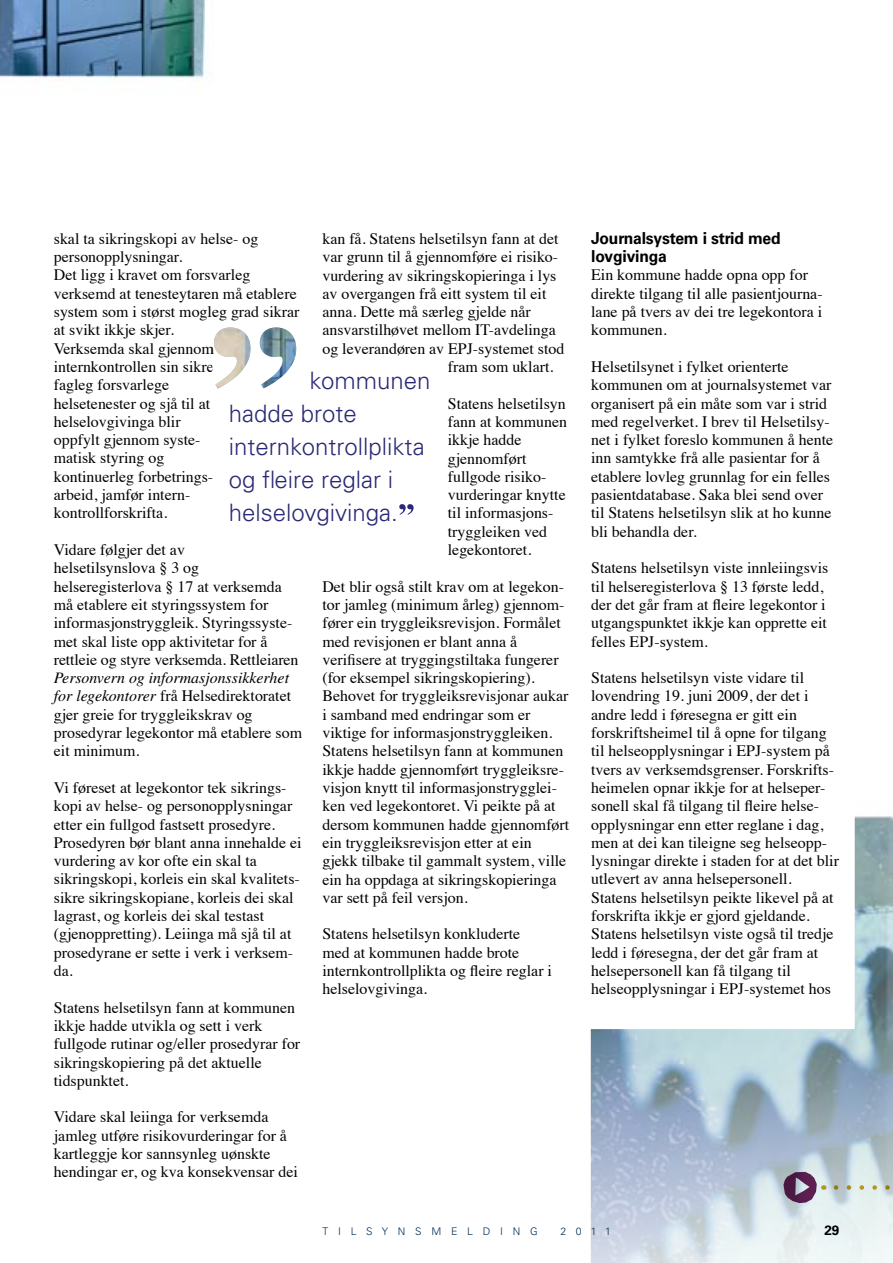
<style>
.page{position:relative;width:893px;height:1263px;background:#fff}
.page>*{position:absolute;margin:0;border:0;box-sizing:border-box;transform-origin:0 0}
.t1{font:300 24px/33px "Univers LT Std";color:#2b2976}
.t2{font:700 16.5px/18.3px "Univers LT Std";letter-spacing:-.01em;color:#000;scale:.95 1}
.t3{font:15.9px/18.3px "Times";color:#000}
.t4{font:italic 15.9px "Times LT Std";color:#000}
.t5{font:700 13.5px "Univers LT Std";color:#000}
.t6{font:300 10.5px "Univers LT Std";letter-spacing:.93em;color:#002d55}
.s1{font-family:"Times LT Std";font-style:italic}
</style>
<div class="page">
<img style="left:0;top:0;width:206px;height:80px">
<img style="left:591px;top:816px;width:302px;height:447px">
<img style="left:214px;top:327px;width:82px;height:62px">
<svg style="left:399px;top:504px;width:15px;height:11px"></svg>
<p class="t3" style="left:322px;top:228px;width:238px">kan få. Statens helsetilsyn fann at det</p>
<p class="t3" style="left:322px;top:246px;width:237px">var grunn til å gjennomføre ei risiko-</p>
<p class="t3" style="left:322px;top:265px;width:236px">vurdering av sikringskopieringa i lys</p>
<p class="t3" style="left:322px;top:283px;width:226px">av overgangen frå eitt system til eit</p>
<p class="t3" style="left:322px;top:301px;width:210px">anna. Dette må særleg gjelde når</p>
<p class="t3" style="left:322px;top:320px;width:235px">ansvarstilhøvet mellom IT-avdelinga</p>
<p class="t3" style="left:322px;top:338px;width:243px">og leverandøren av EPJ-systemet stod</p>
<p class="t3" style="left:448px;top:356px;width:107px">fram som uklart.</p>
<p class="t3" style="left:448px;top:393px;width:121px">Statens helsetilsyn fann at kommunen ikkje hadde gjennomført fullgode risiko&shy;vurderingar knytte til informasjons&shy;tryggleiken ved legekontoret.</p>
<p class="t3" style="left:322px;top:576px;width:248px">Det blir også stilt krav om at legekon&shy;tor jamleg (minimum årleg) gjennom&shy;fører ein tryggleiksrevisjon. Formålet med revisjonen er blant anna å verifisere at tryggingstiltaka fungerer (for eksempel sikringskopiering).<br>Behovet for tryggleiksrevisjonar aukar i samband med endringar som er viktige for informasjonstryggleiken.<br>Statens helsetilsyn fann at kommunen ikkje hadde gjennomført tryggleiksre&shy;visjon knytt til informasjonstrygglei&shy;ken ved legekontoret. Vi peikte på at dersom kommunen hadde gjennomført ein tryggleiksrevisjon etter at ein gjekk tilbake til gammalt system, ville ein ha oppdaga at sikringskopieringa var sett på feil versjon.</p>
<p class="t3" style="left:322px;top:923px;width:231px">Statens helsetilsyn konkluderte<br>med at kommunen hadde brote internkontrollplikta og fleire reglar i helselovgivinga.</p>
<p class="t3" style="left:54px;top:228px;width:247px">skal ta sikringskopi av helse- og personopplysningar.<br>Det ligg i kravet om forsvarleg verksemd at tenesteytaren må etablere system som i størst mogleg grad sikrar at svikt ikkje skjer.<br>Verksemda skal gjennom internkontrollen sin sikre<br>fagleg forsvarlege<br>helsetenester og sjå til at helselovgivinga blir<br>oppfylt gjennom syste-<br>matisk styring og<br>kontinuerleg forbetrings-<br>arbeid, jamfør intern&shy;kontrollforskrifta.</p>
<p class="t3" style="left:54px;top:539px;width:246px">Vidare følgjer det av<br>helsetilsynslova § 3 og helseregisterlova § 17 at verksemda må etablere eit styringssystem for informasjonstryggleik. Styringssyste&shy;met skal liste opp aktivitetar for å rettleie og styre verksemda. Rettleiaren</p>
<p class="t4" style="left:54px;top:669px;width:237px">Personvern og informasjonssikkerhet</p>
<p class="t3" style="left:54px;top:685px;width:250px"><span class="s1">for legekontorer</span> frå Helsedirektoratet gjer greie for tryggleikskrav og prosedyrar legekontor må etablere som eit minimum.</p>
<p class="t3" style="left:54px;top:777px;width:249px">Vi føreset at legekontor tek sikrings&shy;kopi av helse- og personopplysningar etter ein fullgod fastsett prosedyre.<br>Prosedyren bør blant anna innehalde ei vurdering av kor ofte ein skal ta sikringskopi, korleis ein skal kvalitets&shy;sikre sikringskopiane, korleis dei skal lagrast, og korleis dei skal testast (gjenoppretting). Leiinga må sjå til at prosedyrane er sette i verk i verksem&shy;da.</p>
<p class="t3" style="left:54px;top:997px;width:248px">Statens helsetilsyn fann at kommunen ikkje hadde utvikla og sett i verk fullgode rutinar og/eller prosedyrar for sikringskopiering på det aktuelle tidspunktet.</p>
<p class="t3" style="left:54px;top:1106px;width:245px">Vidare skal leiinga for verksemda jamleg utføre risikovurderingar for å kartleggje kor sannsynleg uønskte hendingar er, og kva konsekvensar dei</p>
<h1 class="t1" style="left:229px;top:364px;width:203px;text-indent:81px">kommunen hadde brote internkontrollplikta og fleire reglar i helselovgivinga.</h1>
<p class="t2" style="left:591px;top:229px;width:201px">Journalsystem i strid med lovgivinga</p>
<p class="t3" style="left:591px;top:265px;width:233px">Ein kommune hadde opna opp for direkte tilgang til alle pasientjourna&shy;lane på tvers av dei tre legekontora i kommunen.</p>
<p class="t3" style="left:591px;top:356px;width:243px">Helsetilsynet i fylket orienterte kommunen om at journalsystemet var organisert på ein måte som var i strid med regelverket. I brev til Helsetilsy&shy;net i fylket foreslo kommunen å hente inn samtykke frå alle pasientar for å etablere lovleg grunnlag for ein felles pasientdatabase. Saka blei send over til Statens helsetilsyn slik at ho kunne bli behandla der.</p>
<p class="t3" style="left:591px;top:557px;width:239px">Statens helsetilsyn viste innleiingsvis til helseregisterlova § 13 første ledd, der det går fram at fleire legekontor i utgangspunktet ikkje kan opprette eit felles EPJ-system.</p>
<p class="t3" style="left:591px;top:667px;width:249px">Statens helsetilsyn viste vidare til lovendring 19. juni 2009, der det i andre ledd i føresegna er gitt ein forskriftsheimel til å opne for tilgang til helseopplysningar i EPJ-system på tvers av verksemdsgrenser. Forskrifts&shy;heimelen opnar ikkje for at helseper&shy;sonell skal få tilgang til fleire helse&shy;opplysningar enn etter reglane i dag, men at dei kan tileigne seg helseopp&shy;lysningar direkte i staden for at det blir utlevert av anna helsepersonell.<br>Statens helsetilsyn peikte likevel på at forskrifta ikkje er gjord gjeldande.<br>Statens helsetilsyn viste også til tredje ledd i føresegna, der det går fram at helsepersonell kan få tilgang til helseopplysningar i EPJ-systemet hos</p>
<p class="t6" style="left:323px;top:1225px;width:217px">TILSYNSMELDING</p>
<p class="t6" style="left:560px;top:1225px;width:52px">2011</p>
<p class="t5" style="left:824px;top:1223px;width:17px">29</p>
</div>
